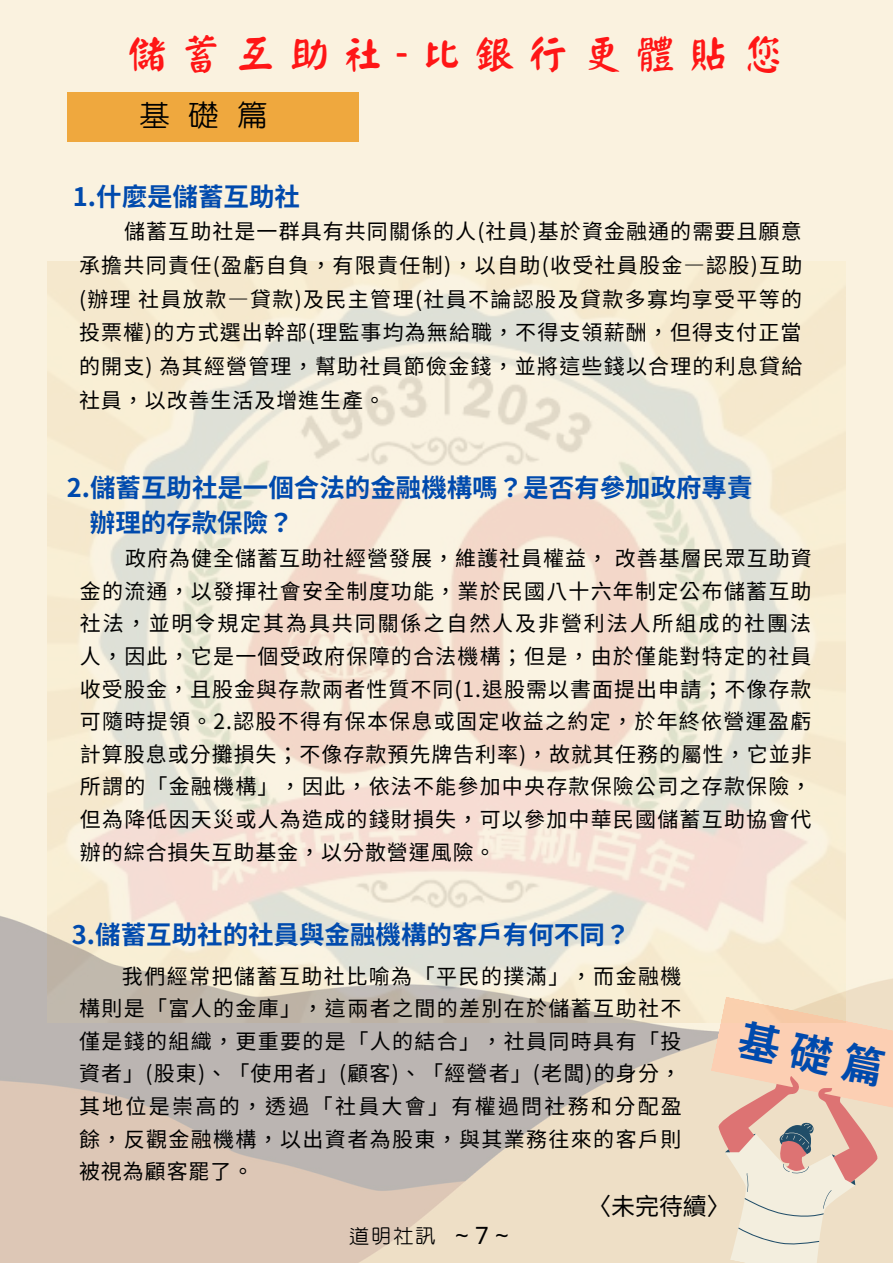
<style>
.page{position:relative;width:893px;height:1264px;background:#fff}
.page>*{position:absolute;margin:0;border:0;box-sizing:border-box;transform-origin:0 0}
.t1{font:42px "Han Wang Yan Kai";letter-spacing:.28em;color:#ff1616}
.t2{font:36px "cw Te X Yen";color:#000}
.t3{font:700 25.5px/34.8px "Noto Sans TC";color:#004aad}
.t4{font:24px "cw Te X Yen";color:#000}
.t5{font:24px "Noto Sans TC";color:#000}
.t6{font:21px/32.5px "Noto Sans TC";letter-spacing:.06em;color:#000;text-align:justify}
.s1{font-family:"Noto Sans"}
</style>
<div class="page">
<img style="left:0;top:0;width:892px;height:1262px">
<img style="left:48px;top:261px;width:797px;height:761px">
<div style="left:67px;top:93px;width:291px;height:48px;background:#efa83e"></div>
<svg style="left:704px;top:996px;width:188px;height:266px"></svg>
<h1 class="t1" style="left:127px;top:34px;width:659px">儲蓄互助社-比銀行更體貼您</h1>
<h2 class="t2" style="left:138px;top:99px;width:132px">基礎篇</h2>
<p class="t3" style="left:73px;top:177px;width:229px">1.什麼是儲蓄互助社</p>
<p class="t6" style="left:79px;top:213px;width:725px;line-height:33.8px;text-indent:45px">儲蓄互助社是一群具有共同關係的人(社員)基於資金融通的需要且願意承擔共同責任(盈虧自負，有限責任制)，以自助(收受社員股金—認股)互助(辦理社員放款—貸款)及民主管理(社員不論認股及貸款多寡均享受平等的投票權)的方式選出幹部(理監事均為無給職，不得支領薪酬，但得支付正當的開支) 為其經營管理，幫助社員節儉金錢，並將這些錢以合理的利息貸給社員，以改善生活及增進生產。</p>
<p class="t3" style="left:90px;top:468px;width:664px;text-indent:-23px">2.儲蓄互助社是一個合法的金融機構嗎？是否有參加政府專責辦理的存款保險？</p>
<p class="t6" style="left:80px;top:540px;width:733px;text-indent:45px">政府為健全儲蓄互助社經營發展，維護社員權益，改善基層民眾互助資金的流通，以發揮社會安全制度功能，業於民國八十六年制定公布儲蓄互助社法，並明令規定其為具共同關係之自然人及非營利法人所組成的社團法人，因此，它是一個受政府保障的合法機構；但是，由於僅能對特定的社員收受股金，且股金與存款兩者性質不同(1.退股需以書面提出申請；不像存款可隨時提領。2.認股不得有保本保息或固定收益之約定，於年終依營運盈虧計算股息或分攤損失；不像存款預先牌告利率)，故就其任務的屬性，它並非所謂的「金融機構」，因此，依法不能參加中央存款保險公司之存款保險，但為降低因天災或人為造成的錢財損失，可以參加中華民國儲蓄互助協會代辦的綜合損失互助基金，以分散營運風險。</p>
<p class="t3" style="left:72px;top:915px;width:560px">3.儲蓄互助社的社員與金融機構的客戶有何不同？</p>
<p class="t6" style="left:79px;top:958px;width:604px;text-indent:43px">我們經常把儲蓄互助社比喻為「平民的撲滿」，而金融機構則是「富人的金庫」，這兩者之間的差別在於儲蓄互助社不僅是錢的組織，更重要的是「人的結合」，社員同時具有「投資者」(股東)、「使用者」(顧客)、「經營者」(老闆)的身分，其地位是崇高的，透過「社員大會」有權過問社務和分配盈餘，反觀金融機構，以出資者為股東，與其業務往來的客戶則被視為顧客罷了。</p>
<p class="t4" style="left:348px;top:1224px;width:162px">道明社訊 <span class="s1">~ 7 ~</span></p>
<p class="t5" style="left:587px;top:1187px;width:130px">〈未完待續〉</p>
</div>
